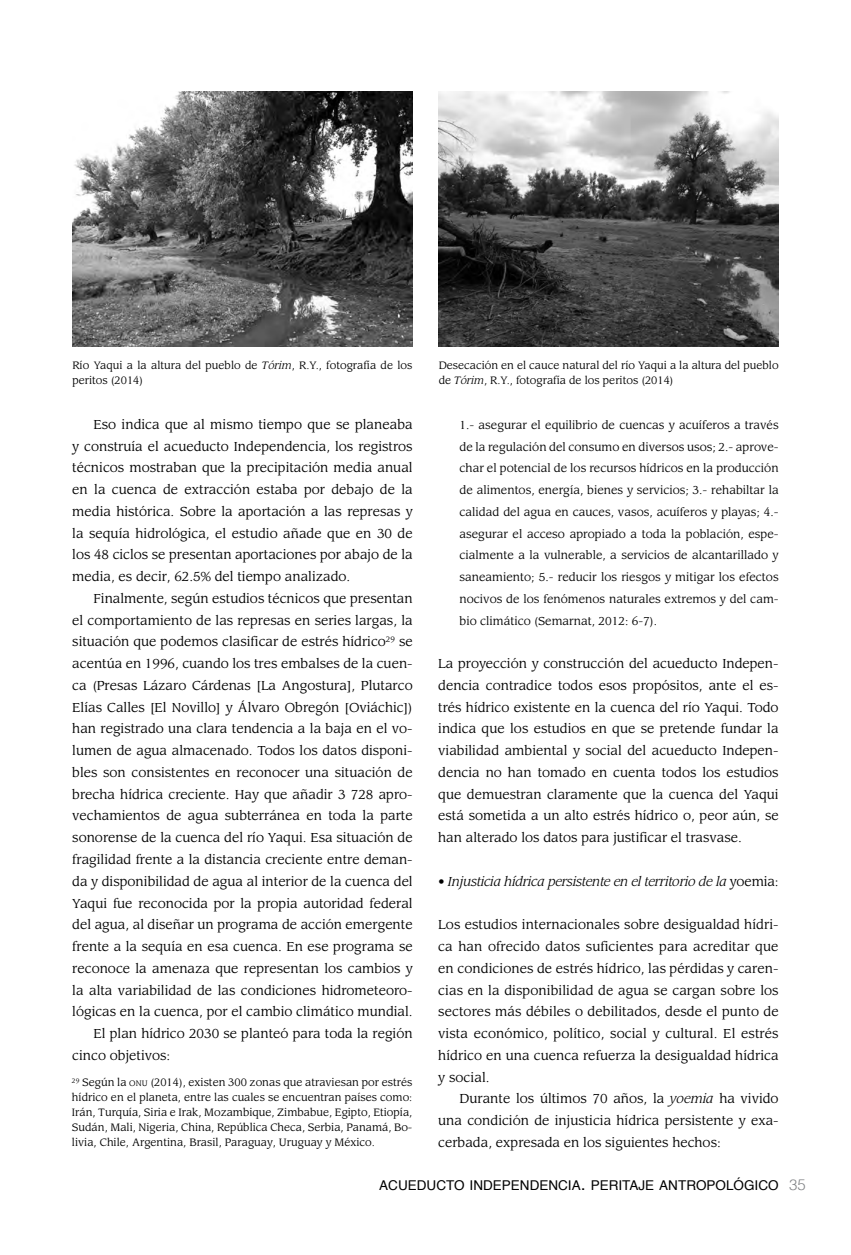
<style>
.page{position:relative;width:851px;height:1255px;background:#fff}
.page>*{position:absolute;margin:0;border:0;box-sizing:border-box;transform-origin:0 0}
.t1{font:300 15px "Helvetica";color:#808285}
.t2{font:13.5px "Helvetica";color:#000}
.t3{font:12.75px/21.8px "Leawood";color:#000;text-align:justify}
.t4{font:italic 12.75px "Leawood";letter-spacing:-.01em;color:#000}
.t5{font:11.25px/21.8px "Leawood";color:#000;text-align:justify}
.t6{font:10.5px/15px "Leawood";color:#000}
.s1{font-style:italic}
.s2{font-style:normal}
.s3{font-size:18px}
.s4{font-size:7.8px}
</style>
<div class="page">
<img style="left:438px;top:92px;width:340px;height:254px">
<img style="left:72px;top:92px;width:340px;height:254px">
<p class="t6" style="left:72px;top:357px;width:341px">Río Yaqui a la altura del pueblo de <span class="s1">Tórim</span>, R.Y., fotografía de los peritos (2014)</p>
<p class="t6" style="left:438px;top:357px;width:341px">Desecación en el cauce natural del río Yaqui a la altura del pueblo de <span class="s1">Tórim</span>, R.Y., fotografía de los peritos (2014)</p>
<p class="t3" style="left:72px;top:413px;width:342px;text-indent:21px">Eso indica que al mismo tiempo que se planeaba y construía el acueducto Independencia, los registros técnicos mostraban que la precipitación media anual en la cuenca de extracción estaba por debajo de la media histórica. Sobre la aportación a las represas y la sequía hidrológica, el estudio añade que en 30 de los 48 ciclos se presentan aportaciones por abajo de la media, es decir, 62.5% del tiempo analizado.</p>
<p class="t3" style="left:94px;top:587px;width:320px">Finalmente, según estudios técnicos que presentan</p>
<p class="t3" style="left:72px;top:609px;width:342px">el comportamiento de las represas en series largas, la</p>
<p class="t3" style="left:72px;top:631px;width:342px">situación que podemos clasificar de estrés hídrico<sup>29</sup> se</p>
<p class="t3" style="left:72px;top:653px;width:342px">acentúa en 1996, cuando los tres embalses de la cuen-</p>
<p class="t3" style="left:72px;top:674px;width:342px">ca (Presas Lázaro Cárdenas [La Angostura], Plutarco</p>
<p class="t3" style="left:72px;top:696px;width:342px">Elías Calles [El Novillo] y Álvaro Obregón [Oviáchic])</p>
<p class="t3" style="left:72px;top:718px;width:342px">han registrado una clara tendencia a la baja en el vo-</p>
<p class="t3" style="left:72px;top:740px;width:342px">lumen de agua almacenado. Todos los datos disponi-</p>
<p class="t3" style="left:72px;top:761px;width:342px">bles son consistentes en reconocer una situación de</p>
<p class="t3" style="left:72px;top:783px;width:342px">brecha hídrica creciente. Hay que añadir 3 728 apro-</p>
<p class="t3" style="left:72px;top:805px;width:342px">vechamientos de agua subterránea en toda la parte</p>
<p class="t3" style="left:72px;top:827px;width:342px">sonorense de la cuenca del río Yaqui. Esa situación de</p>
<p class="t3" style="left:72px;top:848px;width:342px">fragilidad frente a la distancia creciente entre deman-</p>
<p class="t3" style="left:72px;top:870px;width:342px">da y disponibilidad de agua al interior de la cuenca del</p>
<p class="t3" style="left:72px;top:892px;width:342px">Yaqui fue reconocida por la propia autoridad federal</p>
<p class="t3" style="left:72px;top:914px;width:342px">del agua, al diseñar un programa de acción emergente</p>
<p class="t3" style="left:72px;top:935px;width:342px">frente a la sequía en esa cuenca. En ese programa se</p>
<p class="t3" style="left:72px;top:957px;width:342px">reconoce la amenaza que representan los cambios y</p>
<p class="t3" style="left:72px;top:979px;width:342px">la alta variabilidad de las condiciones hidrometeoro-</p>
<p class="t3" style="left:72px;top:1001px;width:342px">lógicas en la cuenca, por el cambio climático mundial.</p>
<p class="t3" style="left:94px;top:1022px;width:320px">El plan hídrico 2030 se planteó para toda la región</p>
<p class="t3" style="left:72px;top:1044px;width:99px">cinco objetivos:</p>
<p class="t5" style="left:459px;top:414px;width:320px">1.- asegurar el equilibrio de cuencas y acuíferos a través de la regulación del consumo en diversos usos; 2.- aprove&shy;char el potencial de los recursos hídricos en la producción de alimentos, energía, bienes y servicios; 3.- rehabiltar la calidad del agua en cauces, vasos, acuíferos y playas; 4.- asegurar el acceso apropiado a toda la población, espe&shy;cialmente a la vulnerable, a servicios de alcantarillado y saneamiento; 5.- reducir los riesgos y mitigar los efectos nocivos de los fenómenos naturales extremos y del cam&shy;bio climático (Semarnat, 2012: 6-7).</p>
<p class="t3" style="left:438px;top:653px;width:342px">La proyección y construcción del acueducto Indepen&shy;dencia contradice todos esos propósitos, ante el es&shy;trés hídrico existente en la cuenca del río Yaqui. Todo indica que los estudios en que se pretende fundar la viabilidad ambiental y social del acueducto Indepen&shy;dencia no han tomado en cuenta todos los estudios que demuestran claramente que la cuenca del Yaqui está sometida a un alto estrés hídrico o, peor aún, se han alterado los datos para justificar el trasvase.</p>
<p class="t4" style="left:438px;top:873px;width:342px">• Injusticia hídrica persistente en el territorio de la <span class="s2">yoemia:</span></p>
<p class="t3" style="left:438px;top:914px;width:342px">Los estudios internacionales sobre desigualdad hídri&shy;ca han ofrecido datos suficientes para acreditar que en condiciones de estrés hídrico, las pérdidas y caren&shy;cias en la disponibilidad de agua se cargan sobre los sectores más débiles o debilitados, desde el punto de vista económico, político, social y cultural. El estrés hídrico en una cuenca refuerza la desigualdad hídrica y social.</p>
<p class="t3" style="left:438px;top:1088px;width:342px;text-indent:21px">Durante los últimos 70 años, la <span class="s1">yoemia</span> ha vivido una condición de injusticia hídrica persistente y exa&shy;cerbada, expresada en los siguientes hechos:</p>
<p class="t2" style="left:379px;top:1175px;width:401px">ACUEDUCTO INDEPENDENCIA<span class="s3">.</span> PERITAJE ANTROPOLÓGICO</p>
<p class="t6" style="left:72px;top:1075px;width:342px;text-align:justify"><sup>29</sup> Según la <span class="s4">ONU</span> (2014), existen 300 zonas que atraviesan por estrés hídrico en el planeta, entre las cuales se encuentran países como:<br>Irán, Turquía, Siria e Irak, Mozambique, Zimbabue, Egipto, Etiopía, Sudán, Mali, Nigeria, China, República Checa, Serbia, Panamá, Bo&shy;livia, Chile, Argentina, Brasil, Paraguay, Uruguay y México.</p>
<p class="t1" style="left:789px;top:1172px;width:18px">35</p>
</div>
